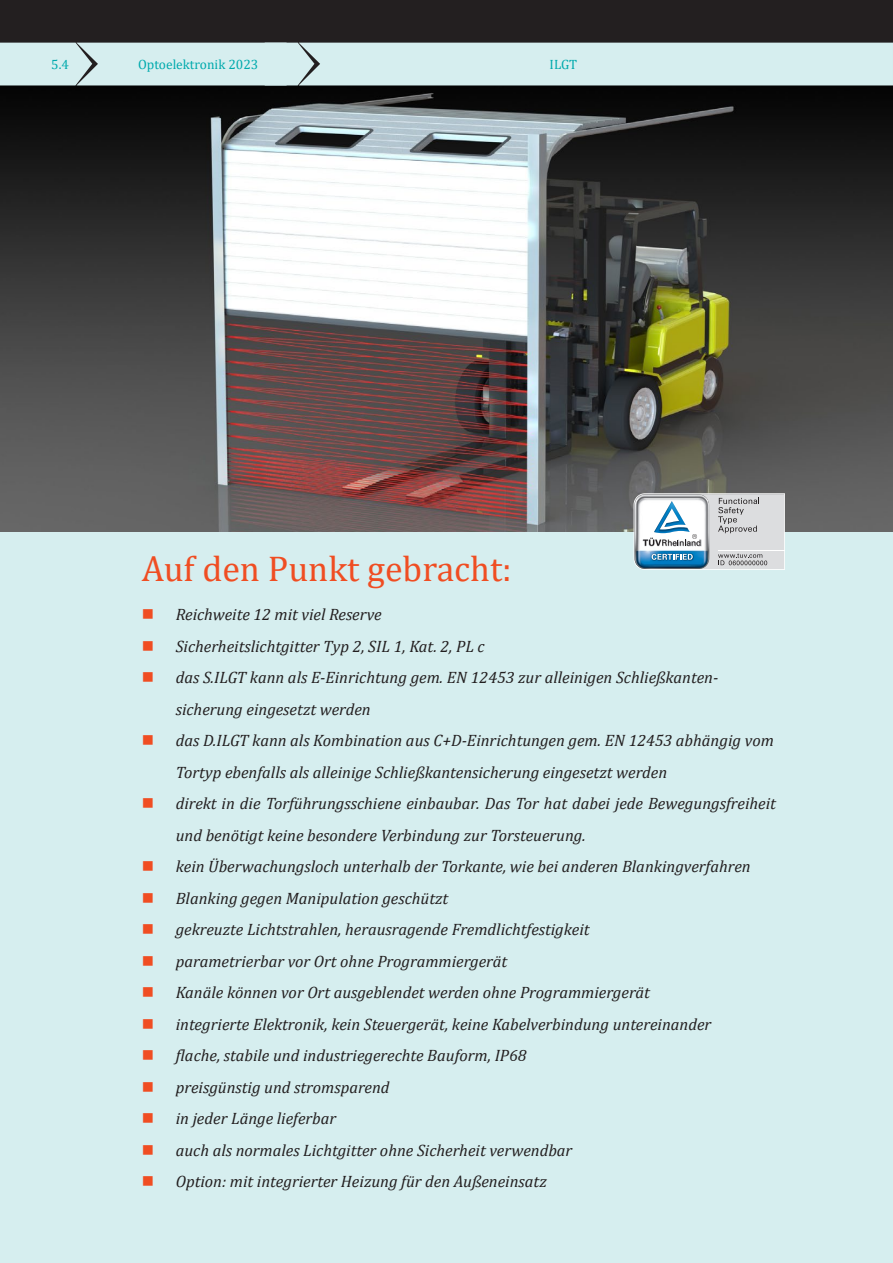
<style>
.page{position:relative;width:893px;height:1263px;background:#d6eeef}
.page>*{position:absolute;margin:0;border:0;box-sizing:border-box;transform-origin:0 0}
.t1{font:36px "Cambria";color:#f04d22}
.t2{font:italic 16.5px/31.5px "Cambria";color:#231f20}
.t3{font:13.5px "Cambria";color:#00aaad}
.s1{color:#f04d22}
</style>
<div class="page">
<div style="left:0;top:0;width:893px;height:43px;background:#231f20"></div>
<img style="left:0;top:85px;width:893px;height:446px">
<svg style="left:76px;top:43px;width:244px;height:42px"></svg>
<svg style="left:634px;top:493px;width:151px;height:77px;background:#becad2"></svg>
<p class="t3" style="left:51px;top:57px;width:19px">5.4</p>
<p class="t3" style="left:138px;top:57px;width:122px">Optoelektronik 2023</p>
<p class="t3" style="left:550px;top:57px;width:29px">ILGT</p>
<h1 class="t1" style="left:142px;top:547px;width:371px">Auf den Punkt gebracht:</h1>
<p class="t2" style="left:142px;top:598px;width:242px"><span class="s1">■</span> Reichweite 12 mit viel Reserve</p>
<p class="t2" style="left:142px;top:630px;width:345px"><span class="s1">■</span> Sicherheitslichtgitter Typ 2, SIL 1, Kat. 2, PL c</p>
<p class="t2" style="left:176px;top:661px;width:544px;text-indent:-34px"><span class="s1">■</span> das S.ILGT kann als E-Einrichtung gem. EN 12453 zur alleinigen Schließkanten&shy;sicherung eingesetzt werden</p>
<p class="t2" style="left:176px;top:724px;width:600px;text-indent:-34px"><span class="s1">■</span> das D.ILGT kann als Kombination aus C+D-Einrichtungen gem. EN 12453 abhängig vom<br>Tortyp ebenfalls als alleinige Schließkantensicherung eingesetzt werden</p>
<p class="t2" style="left:176px;top:787px;width:602px;text-indent:-34px"><span class="s1">■</span> direkt in die Torführungsschiene einbaubar. Das Tor hat dabei jede Bewegungsfreiheit und benötigt keine besondere Verbindung zur Torsteuerung.</p>
<p class="t2" style="left:142px;top:850px;width:611px"><span class="s1">■</span> kein Überwachungsloch unterhalb der Torkante, wie bei anderen Blankingverfahren</p>
<p class="t2" style="left:142px;top:882px;width:308px"><span class="s1">■</span> Blanking gegen Manipulation geschützt</p>
<p class="t2" style="left:142px;top:913px;width:449px"><span class="s1">■</span> gekreuzte Lichtstrahlen, herausragende Fremdlichtfestigkeit</p>
<p class="t2" style="left:142px;top:945px;width:367px"><span class="s1">■</span> parametrierbar vor Ort ohne Programmiergerät</p>
<p class="t2" style="left:142px;top:976px;width:510px"><span class="s1">■</span> Kanäle können vor Ort ausgeblendet werden ohne Programmiergerät</p>
<p class="t2" style="left:142px;top:1008px;width:571px"><span class="s1">■</span> integrierte Elektronik, kein Steuergerät, keine Kabelverbindung untereinander</p>
<p class="t2" style="left:142px;top:1039px;width:386px"><span class="s1">■</span> flache, stabile und industriegerechte Bauform, IP68</p>
<p class="t2" style="left:142px;top:1071px;width:249px"><span class="s1">■</span> preisgünstig und stromsparend</p>
<p class="t2" style="left:142px;top:1102px;width:196px"><span class="s1">■</span> in jeder Länge lieferbar</p>
<p class="t2" style="left:142px;top:1134px;width:432px"><span class="s1">■</span> auch als normales Lichtgitter ohne Sicherheit verwendbar</p>
<p class="t2" style="left:142px;top:1165px;width:407px"><span class="s1">■</span> Option: mit integrierter Heizung für den Außeneinsatz</p>
</div>
